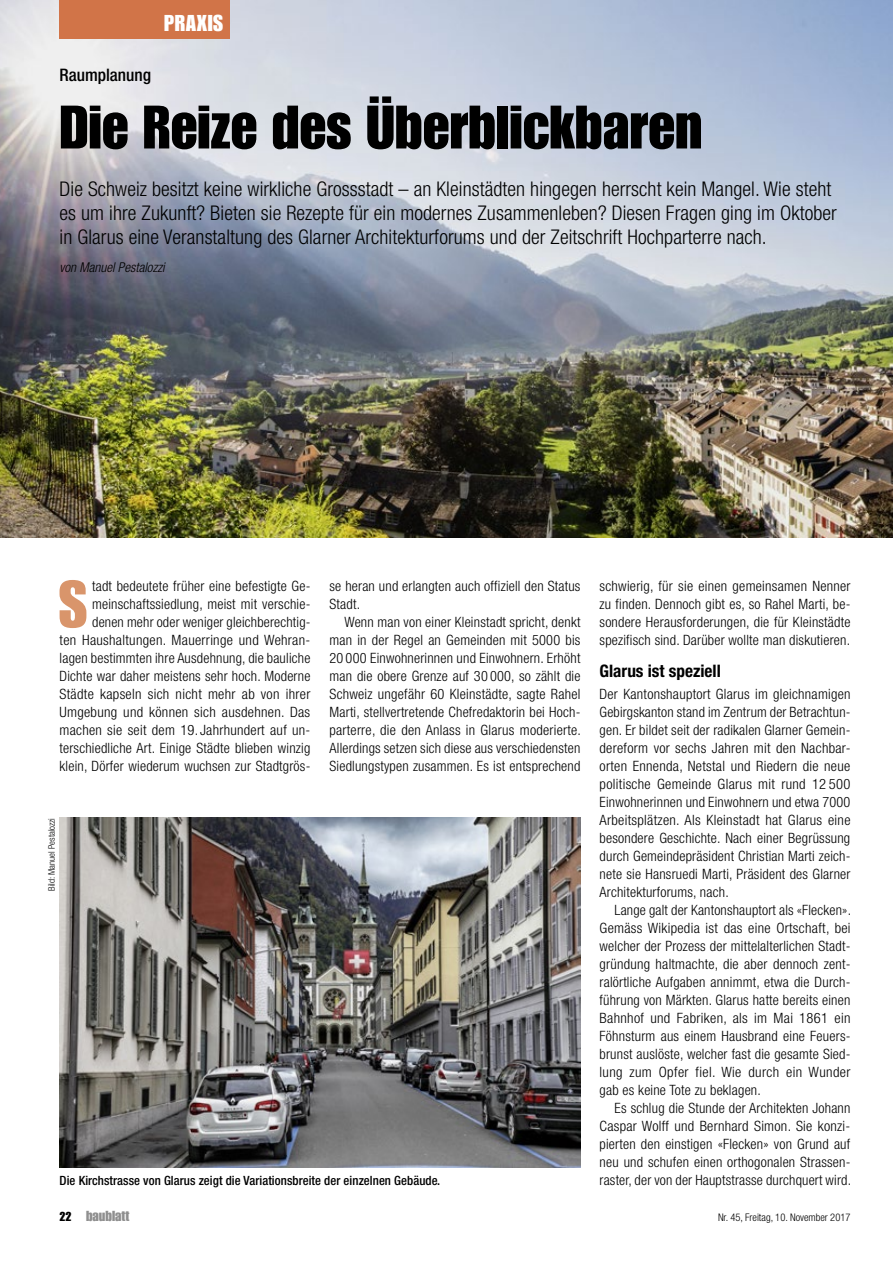
<style>
.page{position:relative;width:893px;height:1263px;background:#fff}
.page>*{position:absolute;margin:0;border:0;box-sizing:border-box;transform-origin:0 0}
.t1{font:64.65px "Impact LT Std";color:#d9956b}
.t2{font:60px "Impact LT Std";color:#000}
.t3{font:22.5px "Impact LT Std";letter-spacing:.025em;color:#fff}
.t4{font:300 condensed 20.25px/24px "Helvetica Neue LT Pro";letter-spacing:.005em;color:#000}
.t5{font:700 condensed 17.25px "Helvetica Neue LT Pro";color:#000}
.t6{font:500 condensed 17.25px "Helvetica Neue LT Pro";color:#000}
.t7{font:300 condensed 14.25px/18px "Helvetica Neue LT Pro";letter-spacing:.015em;color:#000;text-align:justify}
.t8{font:14.25px "Impact LT Std";color:#8f8f8f}
.t9{font:italic 300 condensed 13.5px "Helvetica Neue LT Pro";color:#000}
.t10{font:500 condensed 12.75px "Helvetica Neue LT Pro";letter-spacing:.005em;color:#000}
.t11{font:300 condensed 10.5px "Helvetica Neue LT Pro";color:#000}
.t12{font:300 condensed 9px "Helvetica Neue LT Pro";color:#000}
.s1{font-size:12.75px;color:#000}
</style>
<div class="page">
<img style="left:0;top:0;width:893px;height:537px">
<img style="left:60px;top:817px;width:520px;height:350px">
<div style="left:60px;top:0;width:170px;height:38px;background:#d17448"></div>
<h3 class="t3" style="left:164px;top:10px;width:61px">PRAXIS</h3>
<p class="t6" style="left:60px;top:65px;width:93px">Raumplanung</p>
<h2 class="t2" style="left:60px;top:92px;width:645px">Die Reize des Überblickbaren</h2>
<p class="t4" style="left:60px;top:176px;width:779px">Die Schweiz besitzt keine wirkliche Grossstadt – an Kleinstädten hingegen herrscht kein Mangel. Wie steht es um ihre Zukunft? Bieten sie Rezepte für ein modernes Zusammenleben? Diesen Fragen ging im Oktober in Glarus eine Veranstaltung des Glarner Architekturforums und der Zeitschrift Hochparterre nach.</p>
<p class="t9" style="left:60px;top:260px;width:107px">von Manuel Pestalozzi</p>
<h1 class="t1" style="left:59px;top:567px;width:30px">S</h1>
<p class="t7" style="left:60px;top:577px;width:252px;text-align:right">tadt bedeutete früher eine befestigte Ge&shy;meinschaftssiedlung, meist mit verschie&shy;denen mehr oder weniger gleichberechtig-<br>ten Haushaltungen. Mauerringe und Wehran&shy;lagen bestimmten ihre Ausdehnung, die bauliche Dichte war daher meistens sehr hoch. Moderne Städte kapseln sich nicht mehr ab von ihrer Umgebung und können sich ausdehnen. Das machen sie seit dem 19.Jahrhundert auf un&shy;terschiedliche Art. Einige Städte blieben winzig klein, Dörfer wiederum wuchsen zur Stadtgrös-</p>
<p class="t7" style="left:330px;top:577px;width:252px">se heran und erlangten auch offiziell den Status<br>Stadt.</p>
<p class="t7" style="left:330px;top:613px;width:253px;text-indent:15px">Wenn man von einer Kleinstadt spricht, denkt man in der Regel an Gemeinden mit 5000 bis 20 000 Einwohnerinnen und Einwohnern. Erhöht man die obere Grenze auf 30 000, so zählt die Schweiz ungefähr 60 Kleinstädte, sagte Rahel Marti, stellvertretende Chefredaktorin bei Hoch&shy;parterre, die den Anlass in Glarus moderierte.<br>Allerdings setzen sich diese aus verschiedensten Siedlungstypen zusammen. Es ist entsprechend</p>
<p class="t12" style="left:47px;top:891px;width:75px;rotate:-90deg">Bild: Manuel Pestalozzi</p>
<p class="t10" style="left:60px;top:1173px;width:382px">Die Kirchstrasse von Glarus zeigt die Variationsbreite der einzelnen Gebäude.</p>
<p class="t7" style="left:600px;top:577px;width:252px">schwierig, für sie einen gemeinsamen Nenner zu finden. Dennoch gibt es, so Rahel Marti, be&shy;sondere Herausforderungen, die für Kleinstädte spezifisch sind. Darüber wollte man diskutieren.</p>
<p class="t5" style="left:600px;top:661px;width:123px">Glarus ist speziell</p>
<p class="t7" style="left:600px;top:685px;width:253px">Der Kantonshauptort Glarus im gleichnamigen Gebirgskanton stand im Zentrum der Betrachtun&shy;gen. Er bildet seit der radikalen Glarner Gemein&shy;dereform vor sechs Jahren mit den Nachbar&shy;orten Ennenda, Netstal und Riedern die neue politische Gemeinde Glarus mit rund 12 500<br>Einwohnerinnen und Einwohnern und etwa 7000<br>Arbeitsplätzen. Als Kleinstadt hat Glarus eine besondere Geschichte. Nach einer Begrüssung durch Gemeindepräsident Christian Marti zeich&shy;nete sie Hansruedi Marti, Präsident des Glarner Architekturforums, nach.</p>
<p class="t7" style="left:600px;top:901px;width:253px;text-indent:15px">Lange galt der Kantonshauptort als «Flecken».<br>Gemäss Wikipedia ist das eine Ortschaft, bei welcher der Prozess der mittelalterlichen Stadt&shy;gründung haltmachte, die aber dennoch zent&shy;ralörtliche Aufgaben annimmt, etwa die Durch&shy;führung von Märkten. Glarus hatte bereits einen Bahnhof und Fabriken, als im Mai 1861 ein Föhnsturm aus einem Hausbrand eine Feuers&shy;brunst auslöste, welcher fast die gesamte Sied&shy;lung zum Opfer fiel. Wie durch ein Wunder gab es keine Tote zu beklagen.</p>
<p class="t7" style="left:600px;top:1099px;width:253px;text-indent:15px">Es schlug die Stunde der Architekten Johann Caspar Wolff und Bernhard Simon. Sie konzi&shy;pierten den einstigen «Flecken» von Grund auf neu und schufen einen orthogonalen Strassen&shy;raster, der von der Hauptstrasse durchquert wird.</p>
<p class="t8" style="left:60px;top:1208px;width:72px"><span class="s1">22</span> baublatt</p>
<p class="t11" style="left:718px;top:1211px;width:134px">Nr. 45, Freitag, 10. November 2017</p>
</div>
